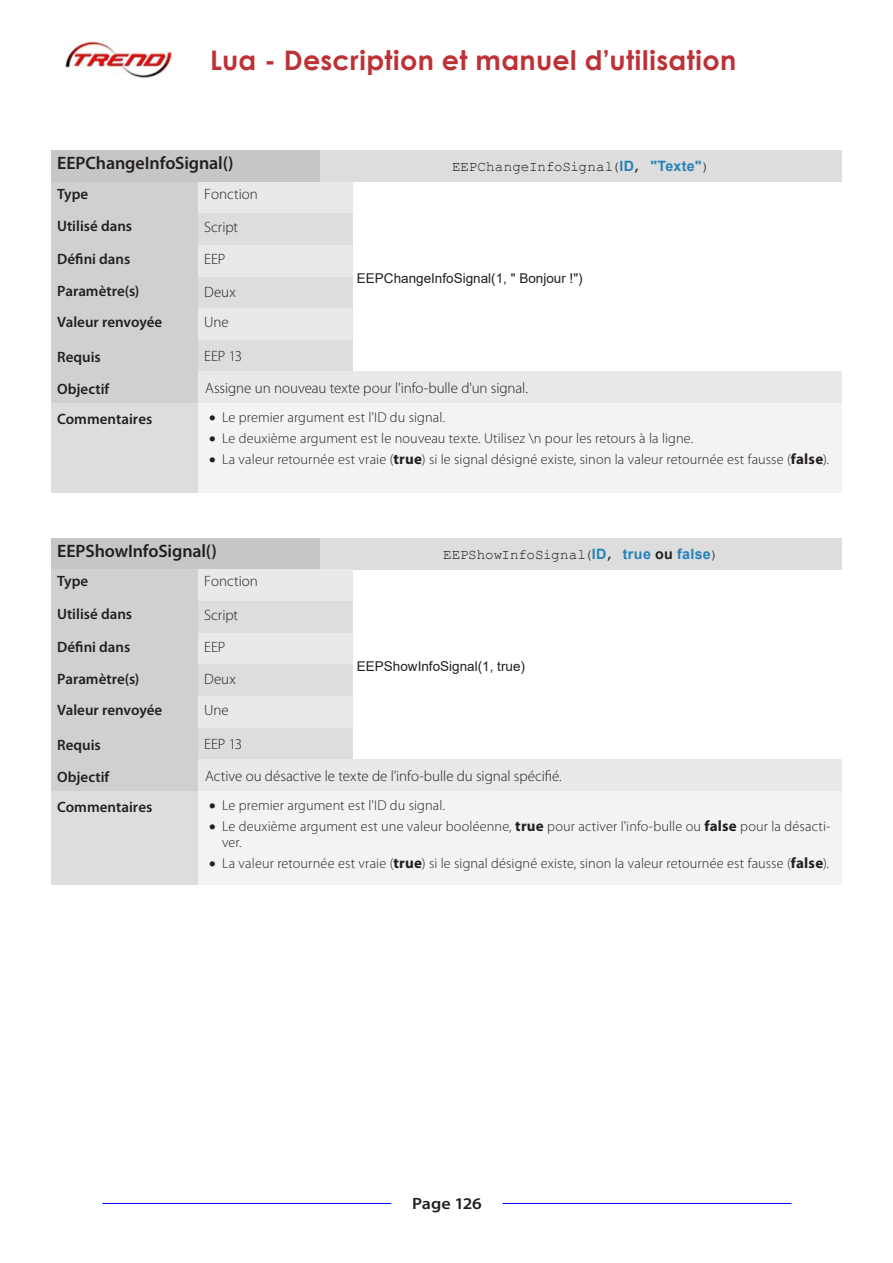
<style>
.page{position:relative;width:893px;height:1263px;background:#fff}
.page>*{position:absolute;margin:0;border:0;box-sizing:border-box;transform-origin:0 0}
.t1{font:700 27px "Century Gothic";letter-spacing:.015em;color:#bd3236}
.t2{font:600 18px "Myriad Pro";letter-spacing:-.005em;color:#231f20}
.t3{font:600 16.35px "Myriad Pro";letter-spacing:-.01em;color:#231f20;scale:1.1 1}
.t4{font:300 15px "Myriad Pro";letter-spacing:-.005em;color:#231f20}
.t5{font:600 15px/32.5px "Myriad Pro";color:#231f20}
.t6{font:300 14.25px/16.5px "Myriad Pro";letter-spacing:.01em;color:#231f20}
.t7{font:14.25px "Courier New";color:#231f20}
.t8{font:13.5px "Arial";color:#231f20}
.s1{font-family:"Arial";font-weight:700;color:#2582b7}
.s2{font-weight:700;font-size:15px}
.s3{font-family:"Arial";font-weight:700}
</style>
<div class="page">
<div style="left:51px;top:150px;width:269px;height:32px;background:#c7c6c6"></div>
<div style="left:320px;top:150px;width:522px;height:32px;background:#ddd"></div>
<div style="left:51px;top:182px;width:149px;height:221px;background:#d1d0d1"></div>
<div style="left:51px;top:403px;width:149px;height:90px;background:#ddd"></div>
<div style="left:198px;top:182px;width:155px;height:32px;background:#e9e9e9"></div>
<div style="left:198px;top:213px;width:155px;height:32px;background:#ddd"></div>
<div style="left:198px;top:245px;width:155px;height:32px;background:#e9e9e9"></div>
<div style="left:198px;top:277px;width:155px;height:32px;background:#ddd"></div>
<div style="left:198px;top:308px;width:155px;height:32px;background:#e9e9e9"></div>
<div style="left:198px;top:340px;width:155px;height:32px;background:#ddd"></div>
<div style="left:198px;top:371px;width:643px;height:32px;background:#e9e9e9"></div>
<div style="left:198px;top:403px;width:643px;height:90px;background:#f4f3f4"></div>
<div style="left:51px;top:538px;width:269px;height:31px;background:#c7c6c6"></div>
<div style="left:320px;top:538px;width:522px;height:31px;background:#ddd"></div>
<div style="left:51px;top:569px;width:149px;height:222px;background:#d1d0d1"></div>
<div style="left:51px;top:791px;width:149px;height:93px;background:#ddd"></div>
<div style="left:198px;top:569px;width:155px;height:32px;background:#e9e9e9"></div>
<div style="left:198px;top:601px;width:155px;height:32px;background:#ddd"></div>
<div style="left:198px;top:633px;width:155px;height:32px;background:#e9e9e9"></div>
<div style="left:198px;top:664px;width:155px;height:32px;background:#ddd"></div>
<div style="left:198px;top:696px;width:155px;height:32px;background:#e9e9e9"></div>
<div style="left:198px;top:728px;width:155px;height:32px;background:#ddd"></div>
<div style="left:198px;top:759px;width:643px;height:32px;background:#e9e9e9"></div>
<div style="left:198px;top:791px;width:643px;height:93px;background:#f4f3f4"></div>
<hr style="left:103px;top:1203px;width:288px;height:1px;background:#00f">
<hr style="left:503px;top:1203px;width:288px;height:1px;background:#00f">
<img style="left:65px;top:41px;width:108px;height:37px">
<h1 class="t1" style="left:210px;top:39px;width:527px">Lua - Description et manuel d’utilisation</h1>
<p class="t2" style="left:57px;top:153px;width:178px">EEPChangeInfoSignal()</p>
<p class="t7" style="left:452px;top:158px;width:259px">EEPChangeInfoSignal(<span class="s1">ID</span>, <span class="s1">"Texte"</span>)</p>
<p class="t5" style="left:57px;top:178px;width:77px">Type<br>Utilisé dans<br>Défini dans</p>
<p class="t5" style="left:57px;top:275px;width:84px">Paramètre(s)</p>
<p class="t5" style="left:57px;top:306px;width:107px">Valeur renvoyée</p>
<p class="t5" style="left:57px;top:341px;width:54px">Requis<br>Objectif</p>
<p class="t5" style="left:57px;top:403px;width:97px">Commentaires</p>
<p class="t4" style="left:204px;top:185px;width:55px">Fonction</p>
<p class="t4" style="left:204px;top:219px;width:35px">Script</p>
<p class="t4" style="left:204px;top:251px;width:23px">EEP</p>
<p class="t4" style="left:204px;top:283px;width:33px">Deux</p>
<p class="t4" style="left:204px;top:314px;width:26px">Une</p>
<p class="t4" style="left:204px;top:348px;width:39px">EEP 13</p>
<p class="t8" style="left:357px;top:269px;width:227px">EEPChangeInfoSignal(1, " Bonjour !")</p>
<p class="t4" style="left:205px;top:380px;width:324px">Assigne un nouveau texte pour l'info-bulle d'un signal.</p>
<p class="t6" style="left:209px;top:409px;width:237px">• Le premier argument est l'ID du signal.</p>
<p class="t6" style="left:209px;top:430px;width:485px">• Le deuxième argument est le nouveau texte. Utilisez \n pour les retours à la ligne.</p>
<p class="t6" style="left:209px;top:451px;width:621px">• La valeur retournée est vraie (<span class="s2">true</span>) si le signal désigné existe, sinon la valeur retournée est fausse (<span class="s2">false</span>).</p>
<p class="t2" style="left:57px;top:541px;width:161px">EEPShowInfoSignal()</p>
<p class="t7" style="left:443px;top:545px;width:277px">EEPShowInfoSignal(<span class="s1">ID</span>, <span class="s1">true</span> <span class="s3">ou</span> <span class="s1">false</span>)</p>
<p class="t5" style="left:57px;top:565px;width:77px">Type<br>Utilisé dans<br>Défini dans</p>
<p class="t5" style="left:57px;top:663px;width:84px">Paramètre(s)</p>
<p class="t5" style="left:57px;top:694px;width:107px">Valeur renvoyée</p>
<p class="t5" style="left:57px;top:728px;width:54px">Requis<br>Objectif</p>
<p class="t5" style="left:57px;top:791px;width:97px">Commentaires</p>
<p class="t4" style="left:204px;top:573px;width:55px">Fonction</p>
<p class="t4" style="left:204px;top:607px;width:35px">Script</p>
<p class="t4" style="left:204px;top:639px;width:23px">EEP</p>
<p class="t4" style="left:204px;top:671px;width:33px">Deux</p>
<p class="t4" style="left:204px;top:702px;width:26px">Une</p>
<p class="t4" style="left:204px;top:735px;width:39px">EEP 13</p>
<p class="t8" style="left:357px;top:657px;width:170px">EEPShowInfoSignal(1, true)</p>
<p class="t4" style="left:205px;top:768px;width:358px">Active ou désactive le texte de l'info-bulle du signal spécifié.</p>
<p class="t6" style="left:209px;top:797px;width:237px">• Le premier argument est l'ID du signal.</p>
<p class="t6" style="left:222px;top:818px;width:610px;text-indent:-13px">• Le deuxième argument est une valeur booléenne, <span class="s2">true</span> pour activer l'info-bulle ou <span class="s2">false</span> pour la désacti&shy;ver.</p>
<p class="t6" style="left:209px;top:855px;width:621px">• La valeur retournée est vraie (<span class="s2">true</span>) si le signal désigné existe, sinon la valeur retournée est fausse (<span class="s2">false</span>).</p>
<p class="t3" style="left:412px;top:1194px;width:65px">Page 126</p>
</div>
